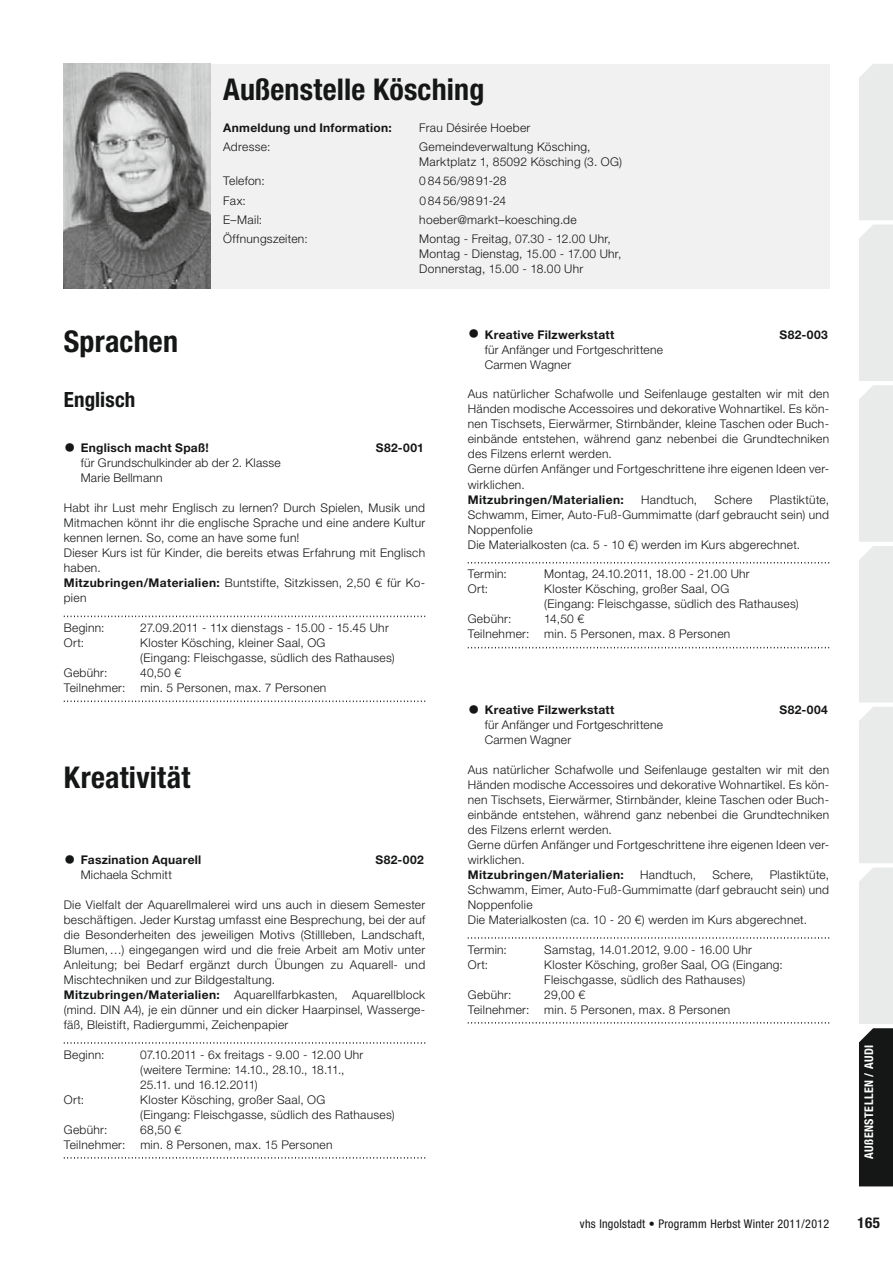
<style>
.page{position:relative;width:893px;height:1263px;background:#fff}
.page>*{position:absolute;margin:0;border:0;box-sizing:border-box;transform-origin:0 0}
.t1{font:700 condensed 30px "Helvetica Neue LT";letter-spacing:.005em;color:#151616}
.t2{font:700 condensed 21px "Helvetica Neue LT";letter-spacing:.01em;color:#151616}
.t3{font:700 condensed 15px "Helvetica Neue";color:#151616}
.t4{font:300 12px/15px "Helvetica Neue LT";letter-spacing:.025em;color:#151616}
.t5{font:700 12px "Helvetica Neue LT";letter-spacing:.025em;color:#151616}
.t6{font:condensed 12px "Helvetica Neue";letter-spacing:.025em;color:#151616}
.t7{font:700 condensed 12px "Helvetica Neue";letter-spacing:.04em;color:#fff}
.s1{font-size:24px}
.s2{font-weight:700}
</style>
<div class="page">
<svg style="left:859px;top:64px;width:34px;height:1122px;background:#cccdcd"></svg>
<svg style="left:64px;top:616px;width:361px;height:1px"></svg>
<svg style="left:64px;top:700px;width:361px;height:2px"></svg>
<svg style="left:64px;top:1042px;width:361px;height:2px"></svg>
<svg style="left:64px;top:1157px;width:361px;height:1px"></svg>
<svg style="left:468px;top:562px;width:361px;height:1px"></svg>
<svg style="left:468px;top:647px;width:361px;height:1px"></svg>
<svg style="left:468px;top:937px;width:361px;height:2px"></svg>
<svg style="left:468px;top:1022px;width:361px;height:1px"></svg>
<div style="left:64px;top:64px;width:765px;height:224px;background:#f1f1f1"></div>
<img style="left:64px;top:64px;width:146px;height:224px">
<h1 class="t1" style="left:223px;top:78px;width:263px">Außenstelle Kösching</h1>
<p class="t5" style="left:223px;top:123px;width:170px">Anmeldung und Information:</p>
<p class="t4" style="left:419px;top:121px;width:113px">Frau Désirée Hoeber</p>
<p class="t4" style="left:223px;top:141px;width:49px">Adresse:</p>
<p class="t4" style="left:419px;top:141px;width:204px">Gemeindeverwaltung Kösching,<br>Marktplatz 1, 85092 Kösching (3. OG)</p>
<p class="t4" style="left:223px;top:175px;width:43px">Telefon:</p>
<p class="t4" style="left:419px;top:175px;width:89px">0 84 56/98 91-28</p>
<p class="t4" style="left:223px;top:194px;width:24px">Fax:</p>
<p class="t4" style="left:419px;top:194px;width:88px">0 84 56/98 91-24</p>
<p class="t4" style="left:223px;top:213px;width:41px">E–Mail:</p>
<p class="t4" style="left:419px;top:213px;width:159px">hoeber@markt–koesching.de</p>
<p class="t4" style="left:223px;top:233px;width:86px">Öffnungszeiten:</p>
<p class="t4" style="left:419px;top:233px;width:204px">Montag - Freitag, 07.30 - 12.00 Uhr,<br>Montag - Dienstag, 15.00 - 17.00 Uhr,<br>Donnerstag, 15.00 - 18.00 Uhr</p>
<h1 class="t1" style="left:64px;top:330px;width:116px">Sprachen</h1>
<h2 class="t2" style="left:64px;top:392px;width:73px">Englisch</h2>
<p class="t5" style="left:64px;top:444px;width:146px"><span class="s1">•</span> Englisch macht Spaß!</p>
<p class="t5" style="left:376px;top:444px;width:49px">S82-001</p>
<p class="t4" style="left:81px;top:457px;width:201px">für Grundschulkinder ab der 2. Klasse<br>Marie Bellmann</p>
<p class="t4" style="left:64px;top:502px;width:363px">Habt ihr Lust mehr Englisch zu lernen? Durch Spielen, Musik und Mitmachen könnt ihr die englische Sprache und eine andere Kultur kennen lernen. So, come an have some fun!<br>Dieser Kurs ist für Kinder, die bereits etwas Erfahrung mit Englisch haben.<br><span class="s2">Mitzubringen/Materialien:</span> Buntstifte, Sitzkissen, 2,50 € für Ko&shy;pien</p>
<p class="t4" style="left:64px;top:622px;width:42px">Beginn:</p>
<p class="t4" style="left:140px;top:622px;width:250px">27.09.2011 - 11x dienstags - 15.00 - 15.45 Uhr</p>
<p class="t4" style="left:64px;top:637px;width:22px">Ort:</p>
<p class="t4" style="left:140px;top:637px;width:256px">Kloster Kösching, kleiner Saal, OG<br>(Eingang: Fleischgasse, südlich des Rathauses)</p>
<p class="t4" style="left:64px;top:667px;width:45px">Gebühr:</p>
<p class="t4" style="left:64px;top:667px;width:264px;text-indent:77px">40,50 €<br>Teilnehmer: min. 5 Personen, max. 7 Personen</p>
<h1 class="t1" style="left:64px;top:766px;width:128px">Kreativität</h1>
<p class="t5" style="left:64px;top:855px;width:139px"><span class="s1">•</span> Faszination Aquarell</p>
<p class="t5" style="left:376px;top:855px;width:50px">S82-002</p>
<p class="t4" style="left:81px;top:868px;width:93px">Michaela Schmitt</p>
<p class="t4" style="left:64px;top:898px;width:363px">Die Vielfalt der Aquarellmalerei wird uns auch in diesem Semester beschäftigen. Jeder Kurstag umfasst eine Besprechung, bei der auf die Besonderheiten des jeweiligen Motivs (Stillleben, Landschaft, Blumen, …) eingegangen wird und die freie Arbeit am Motiv unter Anleitung; bei Bedarf ergänzt durch Übungen zu Aquarell- und Mischtechniken und zur Bildgestaltung.<br><span class="s2">Mitzubringen/Materialien:</span> Aquarellfarbkasten, Aquarellblock (mind. DIN A4), je ein dünner und ein dicker Haarpinsel, Wasserge&shy;fäß, Bleistift, Radiergummi, Zeichenpapier</p>
<p class="t4" style="left:64px;top:1048px;width:42px">Beginn:</p>
<p class="t4" style="left:140px;top:1048px;width:225px">07.10.2011 - 6x freitags - 9.00 - 12.00 Uhr (weitere Termine: 14.10., 28.10., 18.11.,<br>25.11. und 16.12.2011)</p>
<p class="t4" style="left:64px;top:1093px;width:22px">Ort:</p>
<p class="t4" style="left:140px;top:1093px;width:256px">Kloster Kösching, großer Saal, OG<br>(Eingang: Fleischgasse, südlich des Rathauses)</p>
<p class="t4" style="left:64px;top:1123px;width:45px">Gebühr:</p>
<p class="t4" style="left:64px;top:1123px;width:270px;text-indent:76px">68,50 €<br>Teilnehmer: min. 8 Personen, max. 15 Personen</p>
<p class="t5" style="left:468px;top:330px;width:148px"><span class="s1">•</span> Kreative Filzwerkstatt</p>
<p class="t5" style="left:779px;top:330px;width:50px">S82-003</p>
<p class="t4" style="left:485px;top:343px;width:180px">für Anfänger und Fortgeschrittene<br>Carmen Wagner</p>
<p class="t4" style="left:468px;top:388px;width:363px">Aus natürlicher Schafwolle und Seifenlauge gestalten wir mit den Händen modische Accessoires und dekorative Wohnartikel. Es kön&shy;nen Tischsets, Eierwärmer, Stirnbänder, kleine Taschen oder Buch&shy;einbände entstehen, während ganz nebenbei die Grundtechniken des Filzens erlernt werden.<br>Gerne dürfen Anfänger und Fortgeschrittene ihre eigenen Ideen ver&shy;wirklichen.</p>
<p class="t5" style="left:468px;top:495px;width:158px">Mitzubringen/Materialien:</p>
<p class="t4" style="left:641px;top:493px;width:58px">Handtuch,</p>
<p class="t4" style="left:715px;top:493px;width:39px">Schere</p>
<p class="t4" style="left:468px;top:493px;width:363px;text-indent:302px">Plastiktüte, Schwamm, Eimer, Auto-Fuß-Gummimatte (darf gebraucht sein) und Noppenfolie<br>Die Materialkosten (ca. 5 - 10 €) werden im Kurs abgerechnet.</p>
<p class="t4" style="left:468px;top:568px;width:41px">Termin:</p>
<p class="t4" style="left:544px;top:568px;width:207px">Montag, 24.10.2011, 18.00 - 21.00 Uhr</p>
<p class="t4" style="left:468px;top:583px;width:22px">Ort:</p>
<p class="t4" style="left:544px;top:583px;width:256px">Kloster Kösching, großer Saal, OG<br>(Eingang: Fleischgasse, südlich des Rathauses)</p>
<p class="t4" style="left:468px;top:613px;width:45px">Gebühr:</p>
<p class="t4" style="left:468px;top:613px;width:264px;text-indent:77px">14,50 €<br>Teilnehmer: min. 5 Personen, max. 8 Personen</p>
<p class="t5" style="left:468px;top:705px;width:148px"><span class="s1">•</span> Kreative Filzwerkstatt</p>
<p class="t5" style="left:779px;top:705px;width:50px">S82-004</p>
<p class="t4" style="left:485px;top:718px;width:180px">für Anfänger und Fortgeschrittene<br>Carmen Wagner</p>
<p class="t4" style="left:468px;top:763px;width:363px">Aus natürlicher Schafwolle und Seifenlauge gestalten wir mit den Händen modische Accessoires und dekorative Wohnartikel. Es kön&shy;nen Tischsets, Eierwärmer, Stirnbänder, kleine Taschen oder Buch&shy;einbände entstehen, während ganz nebenbei die Grundtechniken des Filzens erlernt werden.<br>Gerne dürfen Anfänger und Fortgeschrittene ihre eigenen Ideen ver&shy;wirklichen.</p>
<p class="t5" style="left:468px;top:870px;width:158px">Mitzubringen/Materialien:</p>
<p class="t4" style="left:640px;top:868px;width:58px">Handtuch,</p>
<p class="t4" style="left:712px;top:868px;width:43px">Schere,</p>
<p class="t4" style="left:468px;top:868px;width:363px;text-indent:302px">Plastiktüte, Schwamm, Eimer, Auto-Fuß-Gummimatte (darf gebraucht sein) und Noppenfolie<br>Die Materialkosten (ca. 10 - 20 €) werden im Kurs abgerechnet.</p>
<p class="t4" style="left:468px;top:943px;width:41px">Termin:</p>
<p class="t4" style="left:544px;top:943px;width:209px">Samstag, 14.01.2012, 9.00 - 16.00 Uhr</p>
<p class="t4" style="left:468px;top:958px;width:22px">Ort:</p>
<p class="t4" style="left:544px;top:958px;width:240px">Kloster Kösching, großer Saal, OG (Eingang:<br>Fleischgasse, südlich des Rathauses)</p>
<p class="t4" style="left:468px;top:988px;width:45px">Gebühr:</p>
<p class="t4" style="left:468px;top:988px;width:264px;text-indent:77px">29,00 €<br>Teilnehmer: min. 5 Personen, max. 8 Personen</p>
<p class="t7" style="left:864px;top:1159px;width:116px;rotate:-90deg">AUßENSTELLEN / AUDI</p>
<p class="t6" style="left:580px;top:1219px;width:251px">vhs Ingolstadt • Programm Herbst Winter 2011/2012</p>
<p class="t3" style="left:858px;top:1217px;width:24px">165</p>
</div>
